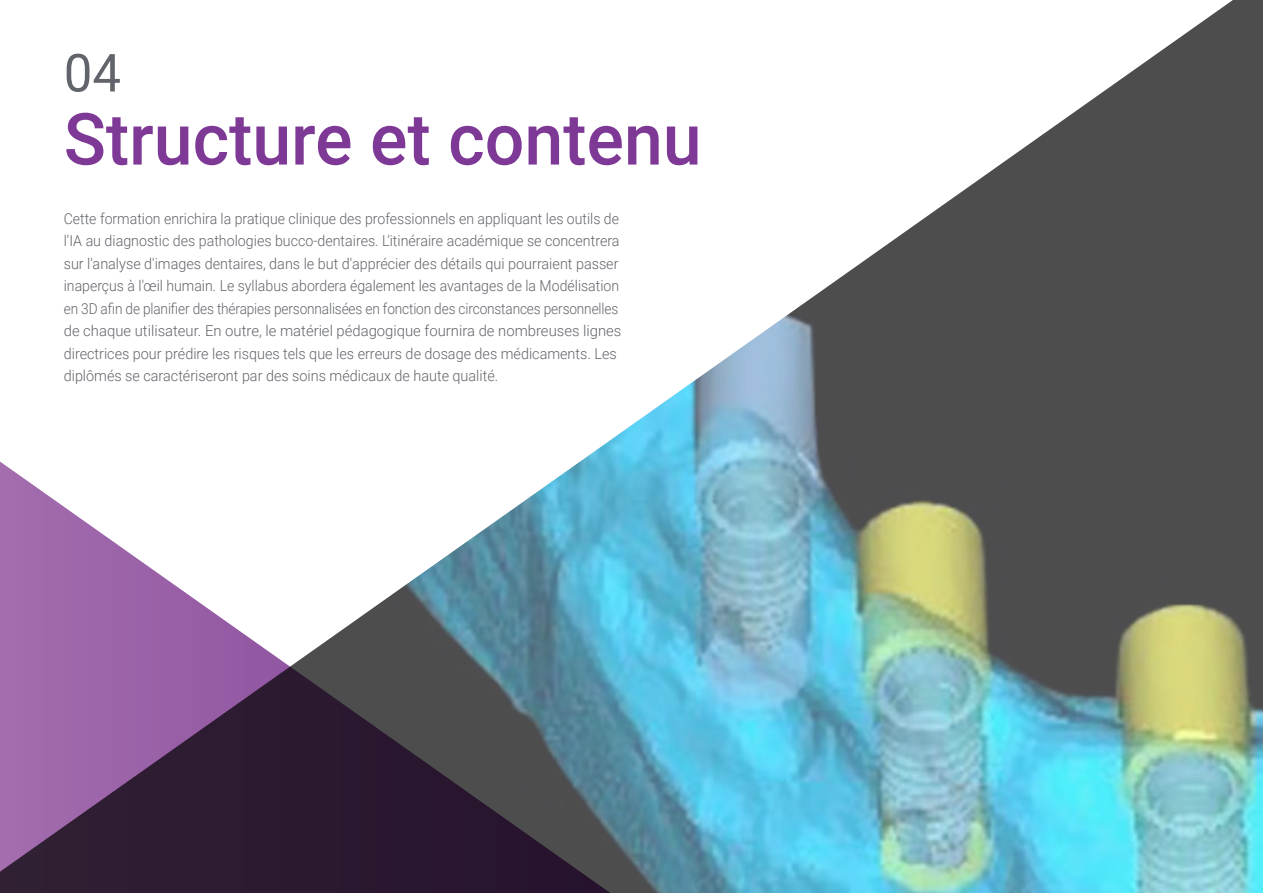
<style>
.page{position:relative;width:1263px;height:893px;background:#fff}
.page>*{position:absolute;margin:0;border:0;box-sizing:border-box;transform-origin:0 0}
.t1{font:500 72px "Roboto";color:#7e3996}
.t2{font:52.5px "Roboto";color:#61646a}
.t3{font:300 15px/22.5px "Roboto";color:#61646a;scale:.94 1}
</style>
<div class="page">
<img style="left:602px;top:0;width:661px;height:893px">
<svg style="left:0;top:446px;width:640px;height:447px"></svg>
<h2 class="t2" style="left:64px;top:36px;width:59px">04</h2>
<h1 class="t1" style="left:64px;top:89px;width:639px">Structure et contenu</h1>
<p class="t3" style="left:64px;top:207px;width:595px">Cette formation enrichira la pratique clinique des professionnels en appliquant les outils de l'IA au diagnostic des pathologies bucco-dentaires. L'itinéraire académique se concentrera sur l'analyse d'images dentaires, dans le but d'apprécier des détails qui pourraient passer inaperçus à l'œil humain. Le syllabus abordera également les avantages de la Modélisation en 3D afin de planifier des thérapies personnalisées en fonction des circonstances personnelles de chaque utilisateur. En outre, le matériel pédagogique fournira de nombreuses lignes directrices pour prédire les risques tels que les erreurs de dosage des médicaments. Les diplômés se caractériseront par des soins médicaux de haute qualité.</p>
</div>
